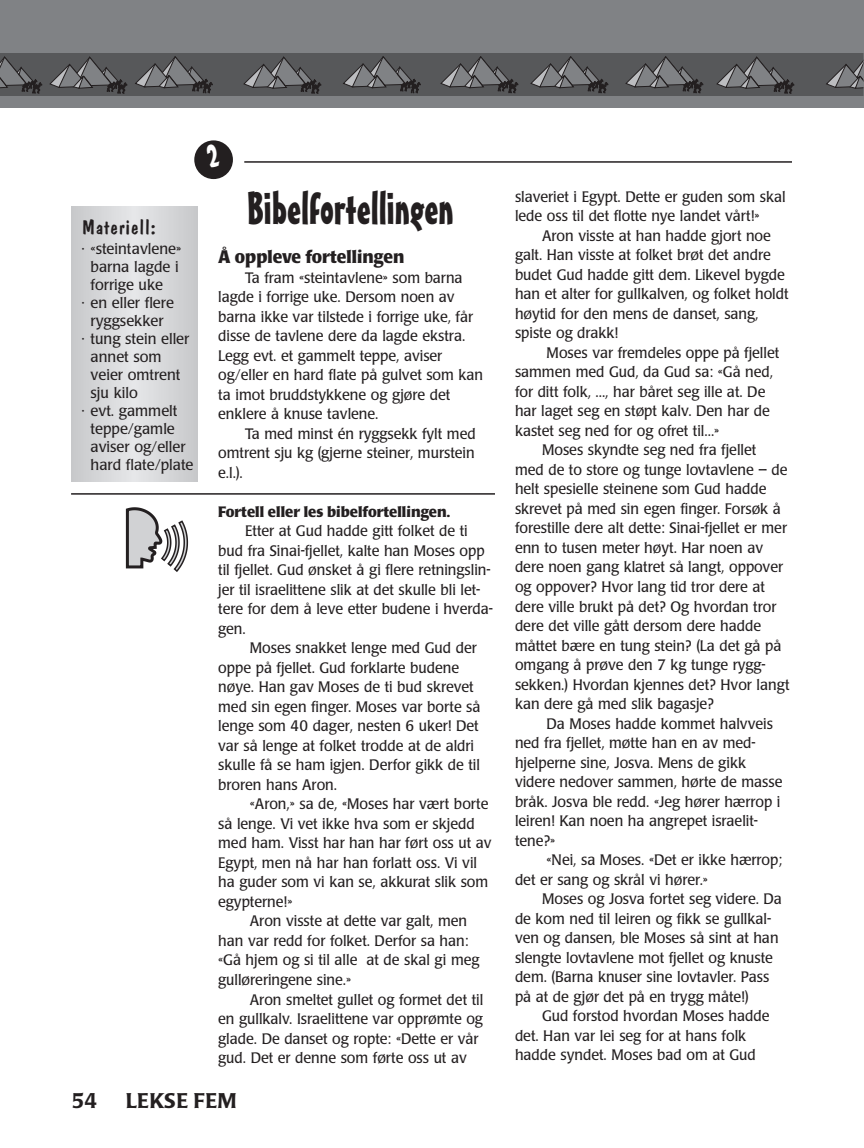
<style>
.page{position:relative;width:864px;height:1148px;background:#fff}
.page>*{position:absolute;margin:0;border:0;box-sizing:border-box;transform-origin:0 0}
.t1{font:45px "Mister Earl BT";color:#231f20}
.t2{font:500 21px "Poppl Laudatio";letter-spacing:.02em;color:#231f20}
.t3{font:21px "Dom Casual";color:#231f20;scale:1.05 1}
.t4{font:700 18px "Poppl Laudatio";color:#231f20;scale:.95 1}
.t5{font:15px/19.5px "Poppl Laudatio";color:#231f20;scale:.95 1}
.t6{font:15px "Poppl Laudatio";color:#231f20}
.t7{font:700 15px "Poppl Laudatio";color:#231f20}
</style>
<div class="page">
<div style="left:194px;top:140px;width:39px;height:39px;background:#231f20;border-radius:50%"></div>
<hr style="left:244px;top:161px;width:548px;height:2px;background:#231f20">
<div style="left:0;top:0;width:864px;height:107px;background:#808285"></div>
<div style="left:0;top:53px;width:864px;height:43px;background:#57585a"></div>
<svg style="left:0;top:57px;width:42px;height:36px"></svg>
<svg style="left:50px;top:57px;width:77px;height:36px"></svg>
<svg style="left:135px;top:57px;width:78px;height:36px"></svg>
<svg style="left:244px;top:57px;width:77px;height:36px"></svg>
<svg style="left:343px;top:57px;width:78px;height:36px"></svg>
<svg style="left:441px;top:57px;width:77px;height:36px"></svg>
<svg style="left:531px;top:57px;width:77px;height:36px"></svg>
<svg style="left:626px;top:57px;width:77px;height:36px"></svg>
<svg style="left:717px;top:57px;width:77px;height:36px"></svg>
<svg style="left:826px;top:57px;width:38px;height:31px"></svg>
<div style="left:71px;top:206px;width:126px;height:275px;background:#c7c8ca"></div>
<div style="left:78px;top:206px;width:113px;height:275px;background:#cbccce"></div>
<div style="left:86px;top:206px;width:97px;height:275px;background:#cfd0d2"></div>
<div style="left:95px;top:206px;width:79px;height:275px;background:#d3d4d6"></div>
<div style="left:103px;top:206px;width:63px;height:275px;background:#d7d8da"></div>
<div style="left:111px;top:206px;width:47px;height:275px;background:#dbdcde"></div>
<div style="left:119px;top:206px;width:30px;height:275px;background:#dfe0e2"></div>
<div style="left:128px;top:206px;width:13px;height:275px;background:#e3e4e6"></div>
<hr style="left:71px;top:493px;width:424px;height:1px;background:#231f20">
<svg style="left:126px;top:507px;width:63px;height:65px"></svg>
<h2 class="t3" style="left:82px;top:218px;width:73px">Materiell:</h2>
<p class="t6" style="left:82px;top:243px;width:101px">· «steintavlene»</p>
<p class="t6" style="left:91px;top:261px;width:90px">barna lagde i</p>
<p class="t6" style="left:91px;top:279px;width:74px">forrige uke</p>
<p class="t6" style="left:82px;top:297px;width:94px">· en eller flere</p>
<p class="t6" style="left:91px;top:315px;width:75px">ryggsekker</p>
<p class="t6" style="left:82px;top:333px;width:109px">· tung stein eller</p>
<p class="t6" style="left:91px;top:351px;width:73px">annet som</p>
<p class="t6" style="left:91px;top:369px;width:91px">veier omtrent</p>
<p class="t6" style="left:91px;top:387px;width:49px">sju kilo</p>
<p class="t6" style="left:82px;top:405px;width:97px">· evt. gammelt</p>
<p class="t6" style="left:91px;top:423px;width:86px">teppe/gamle</p>
<p class="t6" style="left:91px;top:441px;width:96px">aviser og/eller</p>
<p class="t6" style="left:91px;top:459px;width:104px">hard flate/plate</p>
<h1 class="t1" style="left:247px;top:192px;width:209px">Bibelfortellingen</h1>
<p class="t4" style="left:218px;top:249px;width:198px">Å oppleve fortellingen</p>
<p class="t5" style="left:218px;top:269px;width:280px;text-indent:27px">Ta fram «steintavlene» som barna lagde i forrige uke. Dersom noen av barna ikke var tilstede i forrige uke, får disse de tavlene dere da lagde ekstra.<br>Legg evt. et gammelt teppe, aviser og/eller en hard flate på gulvet som kan ta imot bruddstykkene og gjøre det enklere å knuse tavlene.</p>
<p class="t5" style="left:218px;top:425px;width:273px;text-align:justify;text-indent:27px">Ta med minst én ryggsekk fylt med omtrent sju kg (gjerne steiner, murstein e.l.).</p>
<p class="t7" style="left:218px;top:505px;width:233px">Fortell eller les bibelfortellingen.</p>
<p class="t5" style="left:218px;top:523px;width:291px;text-indent:27px">Etter at Gud hadde gitt folket de ti bud fra Sinai-fjellet, kalte han Moses opp til fjellet. Gud ønsket å gi flere retningslin&shy;jer til israelittene slik at det skulle bli let&shy;tere for dem å leve etter budene i hverda&shy;gen.</p>
<p class="t5" style="left:218px;top:640px;width:278px;text-indent:32px">Moses snakket lenge med Gud der oppe på fjellet. Gud forklarte budene nøye. Han gav Moses de ti bud skrevet med sin egen finger. Moses var borte så lenge som 40 dager, nesten 6 uker! Det var så lenge at folket trodde at de aldri skulle få se ham igjen. Derfor gikk de til broren hans Aron.</p>
<p class="t5" style="left:250px;top:796px;width:253px">«Aron,» sa de, «Moses har vært borte</p>
<p class="t5" style="left:218px;top:815px;width:272px">så lenge. Vi vet ikke hva som er skjedd</p>
<p class="t5" style="left:218px;top:835px;width:289px">med ham. Visst har han har ført oss ut av</p>
<p class="t5" style="left:218px;top:854px;width:274px">Egypt, men nå har han forlatt oss. Vi vil</p>
<p class="t5" style="left:218px;top:874px;width:286px">ha guder som vi kan se, akkurat slik som</p>
<p class="t5" style="left:218px;top:893px;width:80px">egypterne!»</p>
<p class="t5" style="left:250px;top:913px;width:230px">Aron visste at dette var galt, men</p>
<p class="t5" style="left:218px;top:932px;width:265px">han var redd for folket. Derfor sa han:</p>
<p class="t5" style="left:218px;top:952px;width:277px">«Gå hjem og si til alle at de skal gi meg</p>
<p class="t5" style="left:218px;top:971px;width:142px">gulløreringene sine.»</p>
<p class="t5" style="left:250px;top:991px;width:247px">Aron smeltet gullet og formet det til</p>
<p class="t5" style="left:218px;top:1010px;width:280px">en gullkalv. Israelittene var opprømte og</p>
<p class="t5" style="left:218px;top:1030px;width:275px">glade. De danset og ropte: «Dette er vår</p>
<p class="t5" style="left:218px;top:1049px;width:263px">gud. Det er denne som førte oss ut av</p>
<h2 class="t2" style="left:72px;top:1091px;width:27px">54</h2>
<h2 class="t2" style="left:126px;top:1091px;width:113px">LEKSE FEM</h2>
<p class="t5" style="left:515px;top:188px;width:286px">slaveriet i Egypt. Dette er guden som skal lede oss til det flotte nye landet vårt!»</p>
<p class="t5" style="left:515px;top:227px;width:290px;text-indent:27px">Aron visste at han hadde gjort noe galt. Han visste at folket brøt det andre budet Gud hadde gitt dem. Likevel bygde han et alter for gullkalven, og folket holdt høytid for den mens de danset, sang, spiste og drakk!</p>
<p class="t5" style="left:547px;top:344px;width:246px">Moses var fremdeles oppe på fjellet</p>
<p class="t5" style="left:515px;top:364px;width:273px">sammen med Gud, da Gud sa: «Gå ned,</p>
<p class="t5" style="left:515px;top:383px;width:265px">for ditt folk, ..., har båret seg ille at. De</p>
<p class="t5" style="left:515px;top:403px;width:270px">har laget seg en støpt kalv. Den har de</p>
<p class="t5" style="left:515px;top:422px;width:217px">kastet seg ned for og ofret til...»</p>
<p class="t5" style="left:542px;top:442px;width:227px">Moses skyndte seg ned fra fjellet</p>
<p class="t5" style="left:515px;top:461px;width:288px">med de to store og tunge lovtavlene – de</p>
<p class="t5" style="left:515px;top:481px;width:266px">helt spesielle steinene som Gud hadde</p>
<p class="t5" style="left:515px;top:500px;width:281px">skrevet på med sin egen finger. Forsøk å</p>
<p class="t5" style="left:515px;top:520px;width:288px">forestille dere alt dette: Sinai-fjellet er mer</p>
<p class="t5" style="left:515px;top:539px;width:263px">enn to tusen meter høyt. Har noen av</p>
<p class="t5" style="left:515px;top:559px;width:284px">dere noen gang klatret så langt, oppover</p>
<p class="t5" style="left:515px;top:578px;width:265px">og oppover? Hvor lang tid tror dere at</p>
<p class="t5" style="left:515px;top:598px;width:277px">dere ville brukt på det? Og hvordan tror</p>
<p class="t5" style="left:515px;top:617px;width:261px">dere det ville gått dersom dere hadde</p>
<p class="t5" style="left:515px;top:637px;width:282px">måttet bære en tung stein? (La det gå på</p>
<p class="t5" style="left:515px;top:656px;width:265px">omgang å prøve den 7 kg tunge rygg-</p>
<p class="t5" style="left:515px;top:676px;width:290px">sekken.) Hvordan kjennes det? Hvor langt</p>
<p class="t5" style="left:515px;top:695px;width:211px">kan dere gå med slik bagasje?</p>
<p class="t5" style="left:547px;top:715px;width:240px">Da Moses hadde kommet halvveis</p>
<p class="t5" style="left:515px;top:734px;width:255px">ned fra fjellet, møtte han en av med-</p>
<p class="t5" style="left:515px;top:754px;width:245px">hjelperne sine, Josva. Mens de gikk</p>
<p class="t5" style="left:515px;top:773px;width:283px">videre nedover sammen, hørte de masse</p>
<p class="t5" style="left:515px;top:793px;width:281px">bråk. Josva ble redd. «Jeg hører hærrop i</p>
<p class="t5" style="left:515px;top:812px;width:257px">leiren! Kan noen ha angrepet israelit-</p>
<p class="t5" style="left:515px;top:832px;width:44px">tene?»</p>
<p class="t5" style="left:547px;top:851px;width:250px">«Nei, sa Moses. «Det er ikke hærrop;</p>
<p class="t5" style="left:515px;top:871px;width:205px">det er sang og skrål vi hører.»</p>
<p class="t5" style="left:542px;top:890px;width:254px">Moses og Josva fortet seg videre. Da</p>
<p class="t5" style="left:515px;top:910px;width:271px">de kom ned til leiren og fikk se gullkal-</p>
<p class="t5" style="left:515px;top:929px;width:279px">ven og dansen, ble Moses så sint at han</p>
<p class="t5" style="left:515px;top:949px;width:273px">slengte lovtavlene mot fjellet og knuste</p>
<p class="t5" style="left:515px;top:968px;width:269px">dem. (Barna knuser sine lovtavler. Pass</p>
<p class="t5" style="left:515px;top:988px;width:247px">på at de gjør det på en trygg måte!)</p>
<p class="t5" style="left:542px;top:1007px;width:241px">Gud forstod hvordan Moses hadde</p>
<p class="t5" style="left:515px;top:1027px;width:245px">det. Han var lei seg for at hans folk</p>
<p class="t5" style="left:515px;top:1046px;width:255px">hadde syndet. Moses bad om at Gud</p>
</div>
